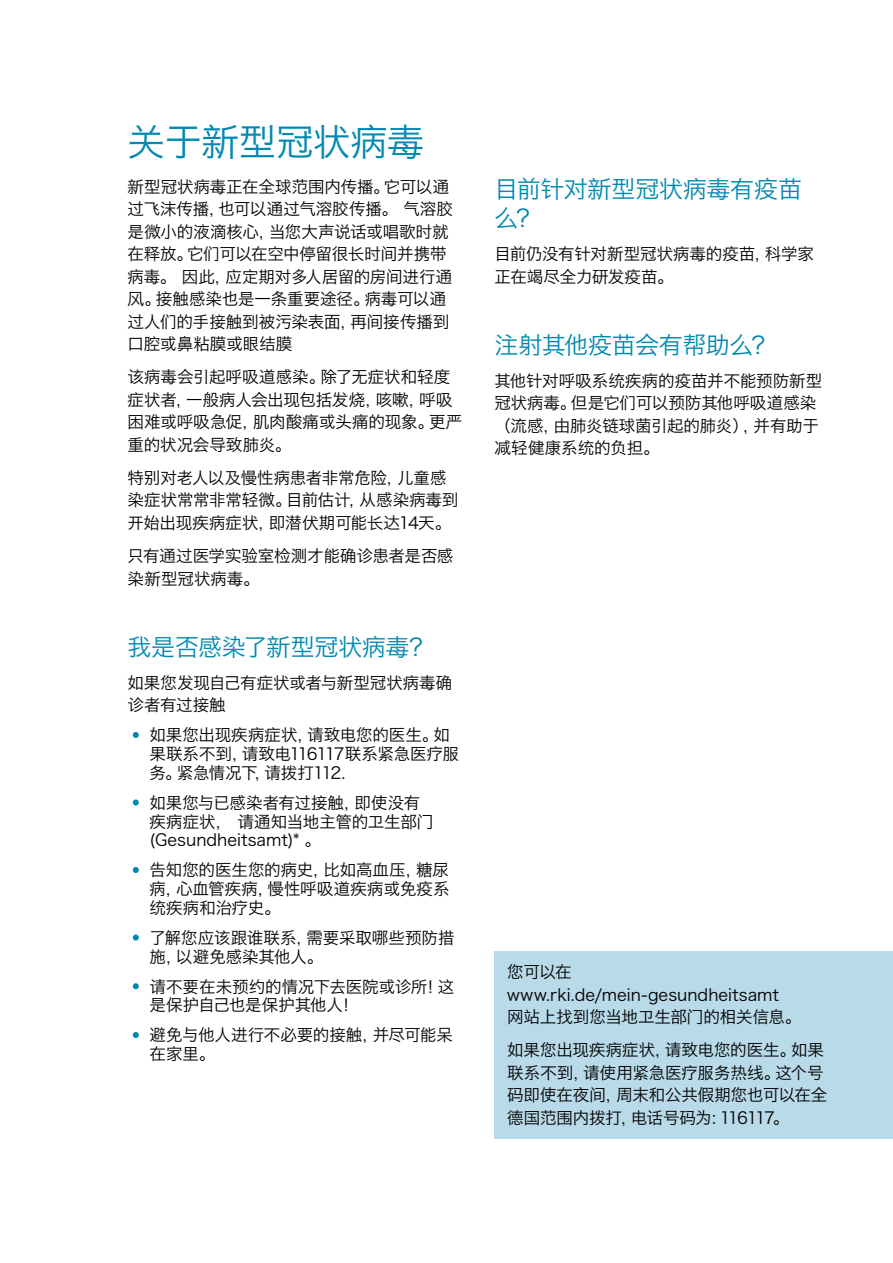
<style>
.page{position:relative;width:893px;height:1263px;background:#fff}
.page>*{position:absolute;margin:0;border:0;box-sizing:border-box;transform-origin:0 0}
.Head_2_BMG{font:37.5px "Hiragino Sans GB W3";letter-spacing:-.01em;color:#0089b0}
.Head_3_BMG{font:24px/28.5px "Hiragino Sans GB W3";letter-spacing:-.01em;color:#0089b0}
.Fließ_BMG{font:16.5px/22.5px "Hiragino Sans GB W3";letter-spacing:-.01em;color:#000}
.Fließ_aufzählung_BMG{font:16.5px/18.8px "Hiragino Sans GB W3";letter-spacing:-.005em;color:#000}
.Kasten_BMG{font:16.5px/22.5px "Hiragino Sans GB W3";letter-spacing:-.005em;color:#000}
.s1{font-family:"Hiragino Sans GB W6";color:#0089b0}
</style>
<div class="page">
<div style="left:494px;top:952px;width:399px;height:187px;background:#b9dae8"></div>
<svg style="left:133px;top:732px;width:6px;height:6px"></svg>
<svg style="left:133px;top:799px;width:6px;height:6px"></svg>
<svg style="left:133px;top:867px;width:6px;height:6px"></svg>
<svg style="left:133px;top:934px;width:6px;height:6px"></svg>
<svg style="left:133px;top:983px;width:6px;height:6px"></svg>
<svg style="left:133px;top:1032px;width:6px;height:6px"></svg>
<h2 class="Head_2_BMG" style="left:128px;top:119px;width:298px">关于新型冠状病毒</h2>
<p class="Fließ_BMG" style="left:128px;top:175px;width:327px">新型冠状病毒正在全球范围内传播。它可以通过飞沫传播，也可以通过气溶胶传播。 气溶胶是微小的液滴核心，当您大声说话或唱歌时就在释放。它们可以在空中停留很长时间并携带病毒。 因此，应定期对多人居留的房间进行通风。接触感染也是一条重要途径。病毒可以通过人们的手接触到被污染表面，再间接传播到口腔或鼻粘膜或眼结膜</p>
<p class="Fließ_BMG" style="left:128px;top:366px;width:336px">该病毒会引起呼吸道感染。除了无症状和轻度症状者，一般病人会出现包括发烧，咳嗽，呼吸困难或呼吸急促，肌肉酸痛或头痛的现象。更严重的状况会导致肺炎。</p>
<p class="Fließ_BMG" style="left:128px;top:466px;width:332px">特别对老人以及慢性病患者非常危险，儿童感染症状常常非常轻微。目前估计，从感染病毒到开始出现疾病症状，即潜伏期可能长达14天。</p>
<p class="Fließ_BMG" style="left:128px;top:544px;width:327px">只有通过医学实验室检测才能确诊患者是否感染新型冠状病毒。</p>
<h3 class="Head_3_BMG" style="left:128px;top:632px;width:307px">我是否感染了新型冠状病毒？</h3>
<p class="Fließ_BMG" style="left:128px;top:671px;width:326px">如果您发现自己有症状或者与新型冠状病毒确诊者有过接触</p>
<p class="Fließ_aufzählung_BMG" style="left:150px;top:725px;width:311px;text-indent:-22px"><span class="s1">•</span> 如果您出现疾病症状，请致电您的医生。如果联系不到，请致电116117联系紧急医疗服务。紧急情况下，请拨打112.</p>
<p class="Fließ_aufzählung_BMG" style="left:150px;top:793px;width:285px;text-indent:-22px"><span class="s1">•</span> 如果您与已感染者有过接触，即使没有疾病症状， 请通知当地主管的卫生部门(Gesundheitsamt)* 。</p>
<p class="Fließ_aufzählung_BMG" style="left:150px;top:860px;width:301px;text-align:justify;text-indent:-22px"><span class="s1">•</span> 告知您的医生您的病史，比如高血压，糖尿病，心血管疾病，慢性呼吸道疾病或免疫系统疾病和治疗史。</p>
<p class="Fließ_aufzählung_BMG" style="left:150px;top:928px;width:307px;text-indent:-22px"><span class="s1">•</span> 了解您应该跟谁联系，需要采取哪些预防措施，以避免感染其他人。</p>
<p class="Fließ_aufzählung_BMG" style="left:150px;top:977px;width:306px;text-indent:-22px"><span class="s1">•</span> 请不要在未预约的情况下去医院或诊所！这是保护自己也是保护其他人！</p>
<p class="Fließ_aufzählung_BMG" style="left:150px;top:1025px;width:305px;text-indent:-22px"><span class="s1">•</span> 避免与他人进行不必要的接触，并尽可能呆在家里。</p>
<h3 class="Head_3_BMG" style="left:494px;top:175px;width:309px">目前针对新型冠状病毒有疫苗么？</h3>
<p class="Fließ_BMG" style="left:494px;top:242px;width:321px">目前仍没有针对新型冠状病毒的疫苗，科学家正在竭尽全力研发疫苗。</p>
<h3 class="Head_3_BMG" style="left:494px;top:330px;width:282px">注射其他疫苗会有帮助么？</h3>
<p class="Fließ_BMG" style="left:494px;top:369px;width:329px">其他针对呼吸系统疾病的疫苗并不能预防新型冠状病毒。但是它们可以预防其他呼吸道感染（流感，由肺炎链球菌引起的肺炎），并有助于减轻健康系统的负担。</p>
<p class="Kasten_BMG" style="left:507px;top:960px;width:296px">您可以在www.rki.de/mein-gesundheitsamt<br>网站上找到您当地卫生部门的相关信息。</p>
<p class="Kasten_BMG" style="left:507px;top:1039px;width:322px">如果您出现疾病症状，请致电您的医生。如果联系不到，请使用紧急医疗服务热线。这个号码即使在夜间，周末和公共假期您也可以在全德国范围内拨打，电话号码为：116117。</p>
</div>
